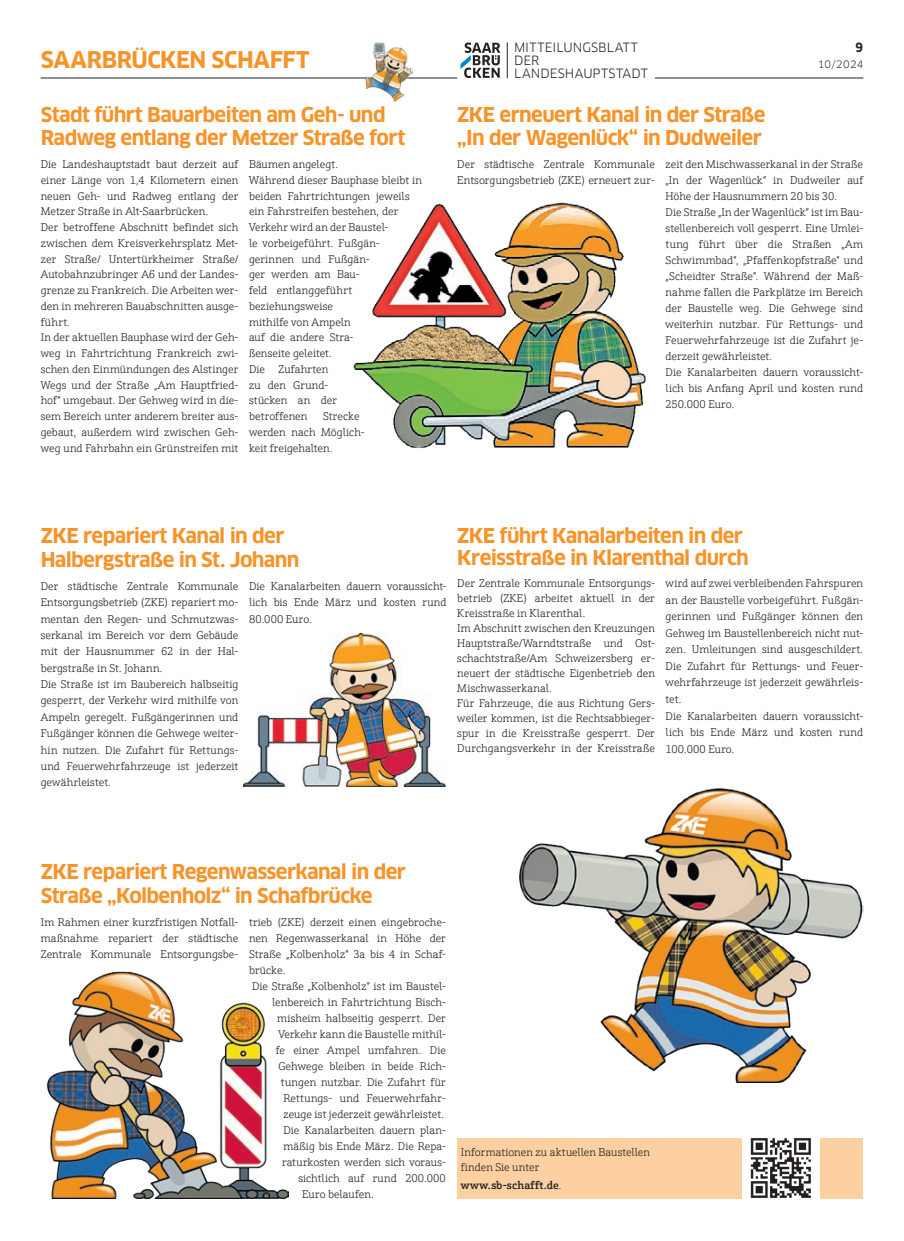
<style>
.page{position:relative;width:904px;height:1241px;background:#fff}
.page>*{position:absolute;margin:0;border:0;box-sizing:border-box;transform-origin:0 0}
.t1{font:700 22.5px "Clan OT";letter-spacing:-.02em;color:#f79328}
.t2{font:700 20px/23.2px "Clan OT";letter-spacing:-.035em;color:#f79328}
.t3{font:12.5px/12.8px "Clan OT";letter-spacing:.005em;color:#231f20}
.t4{font:700 12.5px "Clan OT";color:#231f20;scale:.95 1}
.t5{font:300 11.25px/15.8px "Schnebel Slab Pro";color:#231f20}
.t6{font:500 11.25px "Schnebel Slab Pro";letter-spacing:.03em;color:#231f20}
.t7{font:10px "Clan OT";letter-spacing:.02em;color:#231f20}
.s1{font-weight:300}
</style>
<div class="page">
<hr style="left:655px;top:78px;width:208px;height:1px;background:#231f20">
<hr style="left:41px;top:78px;width:416px;height:1px;background:#231f20">
<svg style="left:460px;top:43px;width:40px;height:35px"></svg>
<hr style="left:507px;top:43px;width:1px;height:35px;background:#231f20">
<img style="left:366px;top:43px;width:46px;height:58px">
<img style="left:519px;top:788px;width:344px;height:294px">
<img style="left:46px;top:971px;width:243px;height:227px">
<img style="left:244px;top:633px;width:202px;height:153px">
<img style="left:353px;top:202px;width:293px;height:246px">
<div style="left:457px;top:1138px;width:406px;height:60px;background:#fdd0a1"></div>
<img style="left:742px;top:1138px;width:77px;height:60px">
<h1 class="t1" style="left:41px;top:47px;width:270px">Saarbrücken schafft</h1>
<h2 class="t2" style="left:41px;top:103px;width:366px">Stadt führt Bauarbeiten am Geh- und<br>Radweg entlang der Metzer Straße fort</h2>
<p class="t5" style="left:41px;top:157px;width:199px">Die Landeshauptstadt baut derzeit auf einer Länge von 1,4 Kilometern einen neuen Geh- und Radweg entlang der Metzer Straße in Alt-Saarbrücken.<br>Der betroffene Abschnitt befindet sich zwischen dem Kreisverkehrsplatz Met&shy;zer Straße/ Untertürkheimer Straße/ Autobahnzubringer A6 und der Landes&shy;grenze zu Frankreich. Die Arbeiten wer&shy;den in mehreren Bauabschnitten ausge&shy;führt.<br>In der aktuellen Bauphase wird der Geh&shy;weg in Fahrtrichtung Frankreich zwi&shy;schen den Einmündungen des Alstinger Wegs und der Straße „Am Hauptfried&shy;hof“ umgebaut. Der Gehweg wird in die&shy;sem Bereich unter anderem breiter aus&shy;gebaut, außerdem wird zwischen Geh&shy;weg und Fahrbahn ein Grünstreifen mit</p>
<p class="t5" style="left:249px;top:157px;width:175px">Bäumen angelegt.<br>Während dieser Bauphase bleibt in beiden Fahrtrichtungen jeweils ein Fahrstreifen bestehen, der<br>Verkehr wird an der Baustel-<br>le vorbeigeführt. Fußgän&shy;gerinnen und Fußgän-<br>ger werden am Bau-<br>feld entlanggeführt beziehungsweise<br>mithilfe von Ampeln<br>auf die andere Stra-<br>ßenseite geleitet.<br>Die Zufahrten<br>zu den Grund-<br>stücken an der<br>betroffenen</p>
<p class="t5" style="left:249px;top:408px;width:117px;text-indent:74px">Strecke werden nach Möglich&shy;keit freigehalten.</p>
<p class="t3" style="left:514px;top:41px;width:135px">MITTEILUNGSBLATT<br>DER<br>LANDESHAUPTSTADT</p>
<p class="t4" style="left:855px;top:40px;width:10px">9</p>
<p class="t7" style="left:817px;top:58px;width:47px">10/2024</p>
<h2 class="t2" style="left:457px;top:103px;width:310px">ZKE erneuert Kanal in der Straße „In der Wagenlück“ in Dudweiler</h2>
<p class="t5" style="left:457px;top:157px;width:199px">Der städtische Zentrale Kommunale<br>Entsorgungsbetrieb (ZKE) erneuert zur-</p>
<p class="t5" style="left:665px;top:156px;width:199px">zeit den Mischwasserkanal in der Straße „In der Wagenlück“ in Dudweiler auf Höhe der Hausnummern 20 bis 30.<br>Die Straße „In der Wagenlück“ ist im Bau&shy;stellenbereich voll gesperrt. Eine Umlei&shy;tung führt über die Straßen „Am Schwimmbad“, „Pfaffenkopfstraße“ und „Scheidter Straße“. Während der Maß&shy;nahme fallen die Parkplätze im Bereich der Baustelle weg. Die Gehwege sind weiterhin nutzbar. Für Rettungs- und Feuerwehrfahrzeuge ist die Zufahrt je&shy;derzeit gewährleistet.<br>Die Kanalarbeiten dauern voraussicht&shy;lich bis Anfang April und kosten rund 250.000 Euro.</p>
<h2 class="t2" style="left:41px;top:523px;width:260px;line-height:23.9px">ZKE repariert Kanal in der<br>Halbergstraße in St. Johann</h2>
<p class="t5" style="left:41px;top:578px;width:199px;line-height:16.4px">Der städtische Zentrale Kommunale Entsorgungsbetrieb (ZKE) repariert mo&shy;mentan den Regen- und Schmutzwas&shy;serkanal im Bereich vor dem Gebäude mit der Hausnummer 62 in der Hal&shy;bergstraße in St. Johann.<br>Die Straße ist im Baubereich halbseitig gesperrt, der Verkehr wird mithilfe von Ampeln geregelt. Fußgängerinnen und Fußgänger können die Gehwege weiter&shy;hin nutzen. Die Zufahrt für Rettungs&shy;und Feuerwehrfahrzeuge ist jederzeit gewährleistet.</p>
<p class="t5" style="left:249px;top:578px;width:199px;line-height:16.4px;text-align:justify">Die Kanalarbeiten dauern voraussicht&shy;lich bis Ende März und kosten rund 80.000 Euro.</p>
<h2 class="t2" style="left:457px;top:524px;width:293px;line-height:22.5px">ZKE führt Kanalarbeiten in der<br>Kreisstraße in Klarenthal durch</h2>
<p class="t5" style="left:457px;top:576px;width:199px;line-height:15px">Der Zentrale Kommunale Entsorgungs&shy;betrieb (ZKE) arbeitet aktuell in der Kreisstraße in Klarenthal.<br>Im Abschnitt zwischen den Kreuzungen Hauptstraße/Warndtstraße und Ost&shy;schachtstraße/Am Schweizersberg er&shy;neuert der städtische Eigenbetrieb den Mischwasserkanal.<br>Für Fahrzeuge, die aus Richtung Gers&shy;weiler kommen, ist die Rechtsabbieger&shy;spur in die Kreisstraße gesperrt. Der Durchgangsverkehr in der Kreisstraße</p>
<p class="t5" style="left:665px;top:575px;width:199px;line-height:16.5px">wird auf zwei verbleibenden Fahrspuren an der Baustelle vorbeigeführt. Fußgän&shy;gerinnen und Fußgänger können den Gehweg im Baustellenbereich nicht nut&shy;zen. Umleitungen sind ausgeschildert.<br>Die Zufahrt für Rettungs- und Feuer&shy;wehrfahrzeuge ist jederzeit gewährleis&shy;tet.<br>Die Kanalarbeiten dauern voraussicht&shy;lich bis Ende März und kosten rund 100.000 Euro.</p>
<h2 class="t2" style="left:41px;top:860px;width:367px">ZKE repariert Regenwasserkanal in der<br>Straße „Kolbenholz“ in Schafbrücke</h2>
<p class="t5" style="left:41px;top:914px;width:199px;text-align:justify">Im Rahmen einer kurzfristigen Notfall&shy;maßnahme repariert der städtische Zentrale Kommunale Entsorgungsbe-</p>
<p class="t5" style="left:249px;top:914px;width:198px">trieb (ZKE) derzeit einen eingebroche-</p>
<p class="t5" style="left:249px;top:930px;width:198px">nen Regenwasserkanal in Höhe der</p>
<p class="t5" style="left:249px;top:946px;width:198px">Straße „Kolbenholz“ 3a bis 4 in Schaf-</p>
<p class="t5" style="left:249px;top:962px;width:38px">brücke.</p>
<p class="t5" style="left:252px;top:978px;width:195px">Die Straße „Kolbenholz“ ist im Baustel-</p>
<p class="t5" style="left:272px;top:994px;width:175px">lenbereich in Fahrtrichtung Bisch-</p>
<p class="t5" style="left:277px;top:1010px;width:170px">misheim halbseitig gesperrt. Der</p>
<p class="t5" style="left:278px;top:1026px;width:169px">Verkehr kann die Baustelle mithil-</p>
<p class="t5" style="left:276px;top:1042px;width:172px">fe einer Ampel umfahren. Die</p>
<p class="t5" style="left:278px;top:1058px;width:169px">Gehwege bleiben in beide Rich-</p>
<p class="t5" style="left:281px;top:1074px;width:166px">tungen nutzbar. Die Zufahrt für</p>
<p class="t5" style="left:283px;top:1090px;width:164px">Rettungs- und Feuerwehrfahr-</p>
<p class="t5" style="left:283px;top:1106px;width:162px">zeuge ist jederzeit gewährleistet.</p>
<p class="t5" style="left:283px;top:1122px;width:164px">Die Kanalarbeiten dauern plan-</p>
<p class="t5" style="left:283px;top:1138px;width:164px">mäßig bis Ende März. Die Repa-</p>
<p class="t5" style="left:282px;top:1154px;width:165px">raturkosten werden sich voraus-</p>
<p class="t5" style="left:298px;top:1170px;width:149px">sichtlich auf rund 200.000</p>
<p class="t5" style="left:302px;top:1186px;width:73px">Euro belaufen.</p>
<p class="t5" style="left:461px;top:1144px;width:191px;line-height:15px">Informationen zu aktuellen Baustellen finden Sie unter</p>
<p class="t6" style="left:461px;top:1178px;width:102px">www.sb-schafft.de<span class="s1">.</span></p>
</div>
